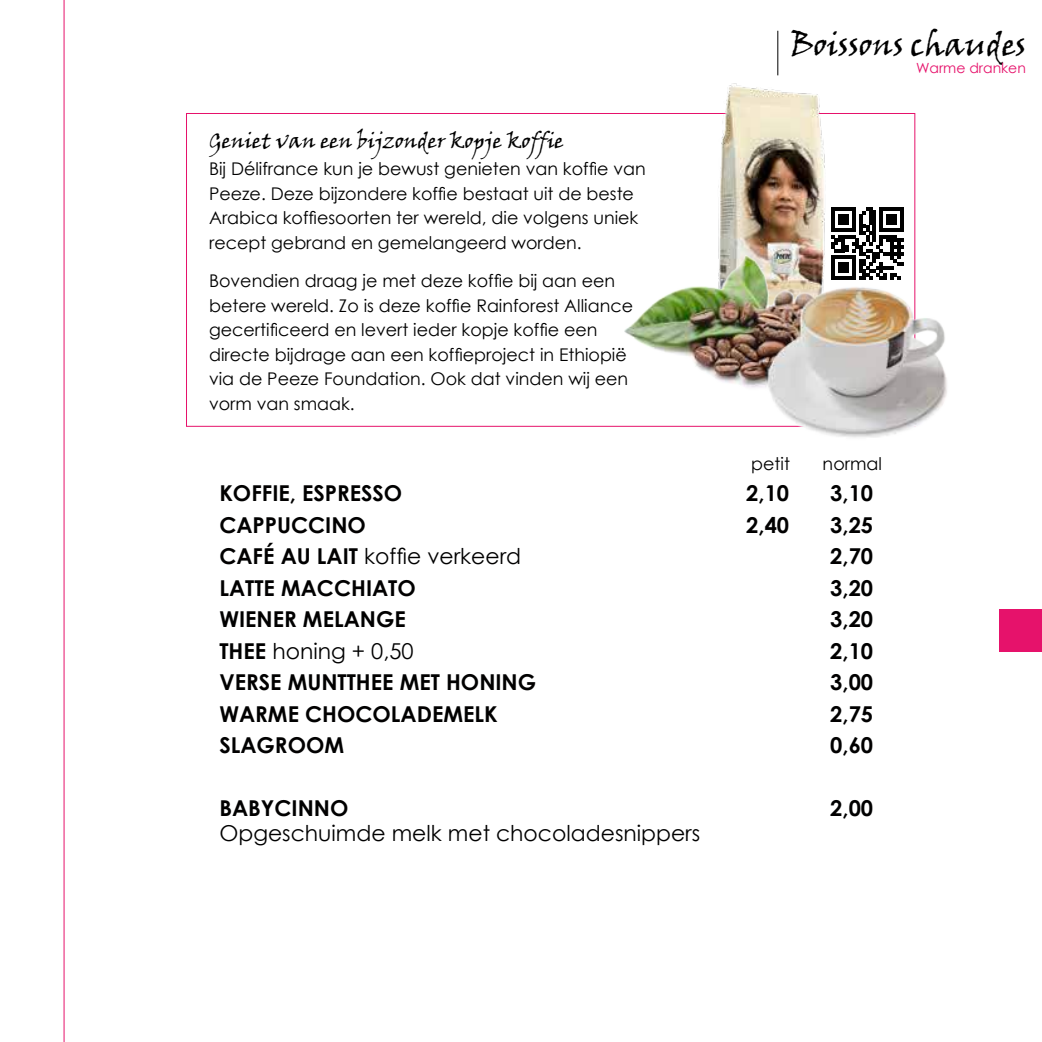
<style>
.page{position:relative;width:1042px;height:1042px;background:#fff}
.page>*{position:absolute;margin:0;border:0;box-sizing:border-box;transform-origin:0 0}
.t1{font:31.68px "Viner Hand ITC";color:#010000}
.t2{font:700 21.88px "Century Gothic";color:#010000}
.t3{font:21.88px "Century Gothic";color:#010000}
.t4{font:21px "Viner Hand ITC";color:#010000}
.t5{font:17.5px/24.5px "Century Gothic";color:#010000}
.t6{font:14px "Century Gothic";color:#e6126b}
.s1{font-weight:700}
</style>
<div class="page">
<hr style="left:777px;top:31px;width:1px;height:44px;background:#010000">
<svg style="left:63px;top:0;width:1px;height:1042px"></svg>
<div style="left:1000px;top:609px;width:42px;height:42px;background:#e6126b"></div>
<img style="left:702px;top:83px;width:158px;height:165px">
<img style="left:604px;top:248px;width:343px;height:190px">
<svg style="left:831px;top:207px;width:73px;height:73px"></svg>
<p class="t4" style="left:209px;top:128px;width:356px">Geniet van een bijzonder kopje koffie</p>
<p class="t5" style="left:209px;top:156px;width:438px">Bij Délifrance kun je bewust genieten van koffie van Peeze. Deze bijzondere koffie bestaat uit de beste Arabica koffiesoorten ter wereld, die volgens uniek recept gebrand en gemelangeerd worden.</p>
<p class="t5" style="left:209px;top:268px;width:425px">Bovendien draag je met deze koffie bij aan een betere wereld. Zo is deze koffie Rainforest Alliance gecertificeerd en levert ieder kopje koffie een directe bijdrage aan een koffieproject in Ethiopië via de Peeze Foundation. Ook dat vinden wij een vorm van smaak.</p>
<h1 class="t1" style="left:790px;top:25px;width:238px">Boissons chaudes</h1>
<p class="t6" style="left:916px;top:58px;width:111px">Warme dranken</p>
<p class="t5" style="left:751px;top:451px;width:40px">petit</p>
<p class="t5" style="left:822px;top:451px;width:61px">normal</p>
<p class="t2" style="left:219px;top:476px;width:184px">KOFFIE, ESPRESSO</p>
<p class="t2" style="left:746px;top:476px;width:44px">2,10</p>
<p class="t2" style="left:830px;top:476px;width:44px">3,10</p>
<p class="t2" style="left:219px;top:508px;width:148px">CAPPUCCINO</p>
<p class="t2" style="left:746px;top:508px;width:44px">2,40</p>
<p class="t2" style="left:830px;top:508px;width:44px">3,25</p>
<p class="t3" style="left:219px;top:541px;width:303px"><span class="s1">CAFÉ AU LAIT</span> koffie verkeerd</p>
<p class="t2" style="left:830px;top:539px;width:44px">2,70</p>
<p class="t2" style="left:219px;top:571px;width:198px">LATTE MACCHIATO</p>
<p class="t2" style="left:830px;top:571px;width:44px">3,20</p>
<p class="t2" style="left:219px;top:602px;width:188px">WIENER MELANGE</p>
<p class="t2" style="left:830px;top:602px;width:44px">3,20</p>
<p class="t3" style="left:219px;top:635px;width:196px"><span class="s1">THEE</span> honing + 0,50</p>
<p class="t2" style="left:830px;top:634px;width:44px">2,10</p>
<p class="t2" style="left:219px;top:665px;width:318px">VERSE MUNTTHEE MET HONING</p>
<p class="t2" style="left:830px;top:665px;width:44px">3,00</p>
<p class="t2" style="left:219px;top:697px;width:280px">WARME CHOCOLADEMELK</p>
<p class="t2" style="left:830px;top:697px;width:44px">2,75</p>
<p class="t2" style="left:219px;top:728px;width:126px">SLAGROOM</p>
<p class="t2" style="left:830px;top:728px;width:44px">0,60</p>
<p class="t2" style="left:219px;top:791px;width:131px">BABYCINNO</p>
<p class="t2" style="left:830px;top:791px;width:44px">2,00</p>
<p class="t3" style="left:219px;top:817px;width:482px">Opgeschuimde melk met chocoladesnippers</p>
</div>
